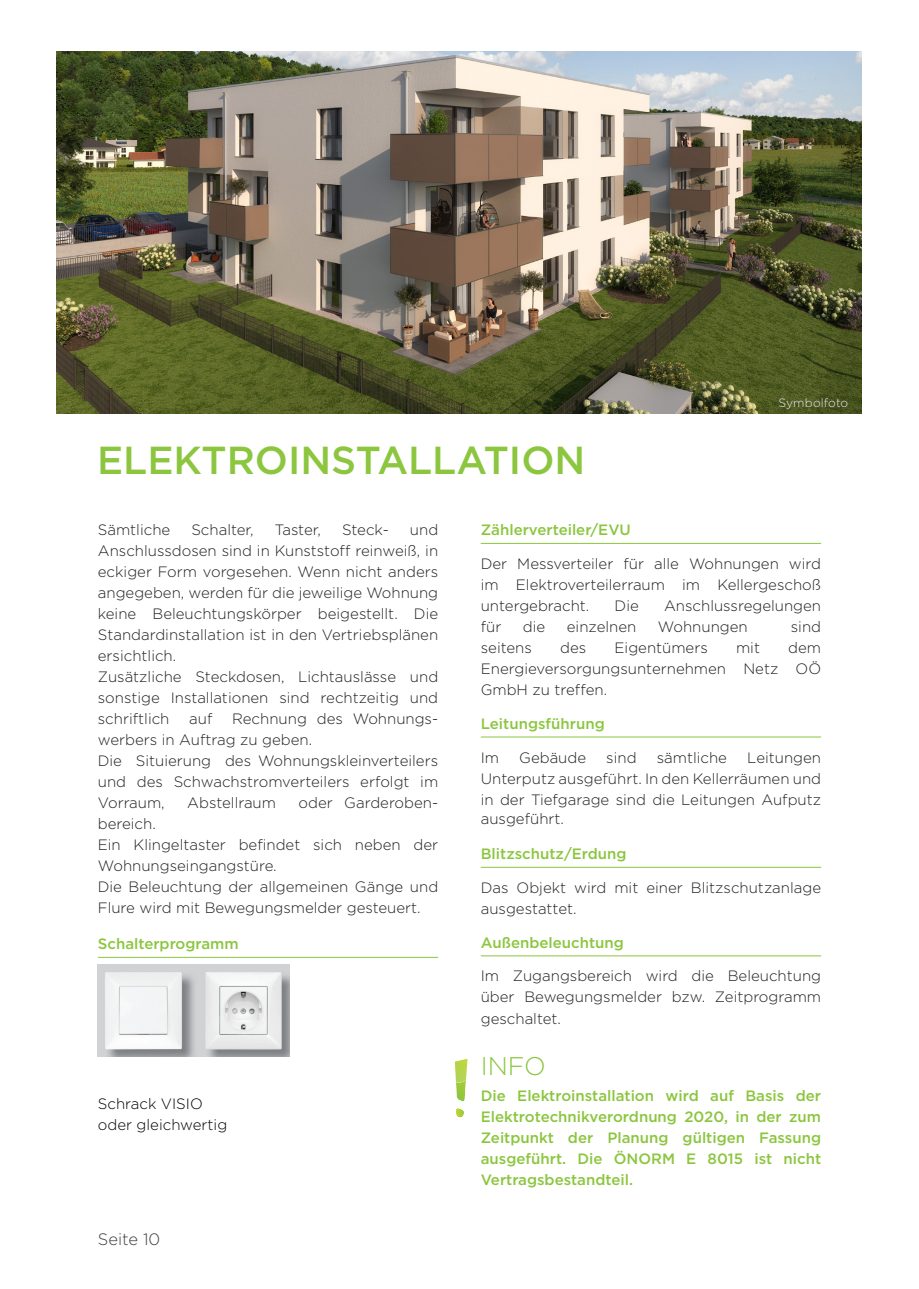
<style>
.page{position:relative;width:919px;height:1289px;background:#fff}
.page>*{position:absolute;margin:0;border:0;box-sizing:border-box;transform-origin:0 0}
.t1{font:500 39px "Gotham";color:#8bc63e}
.t2{font:300 25.5px "Gotham";color:#8bc63e}
.t3{font:300 16.5px "Gotham";color:#3e3e3f}
.t4{font:300 15px/21px "Gotham";color:#231f20}
.t5{font:500 15px/21px "Gotham";color:#8bc63e;text-align:justify}
.t6{font:300 15px/21px "Gotham";color:#000}
.t7{font:300 12px "Gotham";letter-spacing:.005em;color:#ececee}
</style>
<div class="page">
<hr style="left:98px;top:957px;width:340px;height:1px;background:#8bc63e">
<hr style="left:480px;top:543px;width:341px;height:1px;background:#8bc63e">
<hr style="left:480px;top:736px;width:341px;height:1px;background:#8bc63e">
<hr style="left:480px;top:867px;width:341px;height:1px;background:#8bc63e">
<hr style="left:480px;top:955px;width:341px;height:1px;background:#8bc63e">
<img style="left:98px;top:964px;width:191px;height:92px">
<svg style="left:456px;top:1082px;width:10px;height:19px"></svg>
<img style="left:455px;top:1059px;width:12px;height:23px">
<svg style="left:456px;top:1108px;width:8px;height:9px"></svg>
<img style="left:56px;top:51px;width:805px;height:362px">
<h1 class="t1" style="left:97px;top:440px;width:489px">ELEKTROINSTALLATION</h1>
<p class="t7" style="left:778px;top:397px;width:71px">Symbolfoto</p>
<p class="t4" style="left:98px;top:520px;width:342px;text-indent:312px">und Anschlussdosen sind in Kunststoff reinweiß, in eckiger Form vorgesehen. Wenn nicht anders angegeben, werden für die jeweilige Wohnung keine Beleuchtungskörper beigestellt. Die Standardinstallation ist in den Vertriebsplänen ersichtlich.<br>Zusätzliche Steckdosen, Lichtauslässe und sonstige Installationen sind rechtzeitig und schriftlich</p>
<p class="t4" style="left:98px;top:520px;width:74px">Sämtliche</p>
<p class="t4" style="left:191px;top:520px;width:64px">Schalter,</p>
<p class="t4" style="left:275px;top:520px;width:48px">Taster,</p>
<p class="t4" style="left:342px;top:520px;width:48px">Steck-</p>
<p class="t4" style="left:189px;top:709px;width:25px">auf</p>
<p class="t4" style="left:98px;top:709px;width:342px;text-indent:134px">Rechnung des Wohnungs&shy;werbers in Auftrag zu geben.<br>Die Situierung des Wohnungskleinverteilers und des Schwachstromverteilers erfolgt im<br>Vorraum,</p>
<p class="t4" style="left:187px;top:793px;width:90px">Abstellraum</p>
<p class="t4" style="left:298px;top:793px;width:141px">oder Garderoben-</p>
<p class="t4" style="left:98px;top:814px;width:342px">bereich.<br>Ein Klingeltaster befindet sich neben der<br>Wohnungseingangstüre.<br>Die Beleuchtung der allgemeinen Gänge und<br>Flure wird mit Bewegungsmelder gesteuert.</p>
<p class="t5" style="left:98px;top:933px;width:142px">Schalterprogramm</p>
<p class="t6" style="left:98px;top:1093px;width:131px">Schrack VISIO oder gleichwertig</p>
<p class="t3" style="left:98px;top:1230px;width:64px">Seite 10</p>
<p class="t5" style="left:480px;top:519px;width:152px">Zählerverteiler/EVU</p>
<p class="t4" style="left:480px;top:553px;width:342px;text-align:justify">Der Messverteiler für alle Wohnungen wird im Elektroverteilerraum im Kellergeschoß untergebracht.</p>
<p class="t4" style="left:614px;top:595px;width:26px">Die</p>
<p class="t4" style="left:664px;top:595px;width:158px">Anschlussregelungen</p>
<p class="t4" style="left:480px;top:616px;width:22px">für</p>
<p class="t4" style="left:523px;top:616px;width:24px">die</p>
<p class="t4" style="left:567px;top:616px;width:71px">einzelnen</p>
<p class="t4" style="left:657px;top:616px;width:91px">Wohnungen</p>
<p class="t4" style="left:790px;top:616px;width:32px">sind</p>
<p class="t4" style="left:480px;top:637px;width:53px">seitens</p>
<p class="t4" style="left:560px;top:637px;width:28px">des</p>
<p class="t4" style="left:614px;top:637px;width:95px">Eigentümers</p>
<p class="t4" style="left:736px;top:637px;width:25px">mit</p>
<p class="t4" style="left:480px;top:637px;width:342px;text-align:justify;text-indent:307px">dem Energieversorgungsunternehmen Netz OÖ GmbH zu treffen.</p>
<p class="t5" style="left:480px;top:713px;width:125px">Leitungsführung</p>
<p class="t4" style="left:480px;top:747px;width:20px">Im</p>
<p class="t4" style="left:519px;top:747px;width:68px">Gebäude</p>
<p class="t4" style="left:606px;top:747px;width:32px">sind</p>
<p class="t4" style="left:656px;top:747px;width:72px">sämtliche</p>
<p class="t4" style="left:480px;top:747px;width:342px;text-align:justify;text-indent:266px">Leitungen Unterputz ausgeführt. In den Kellerräumen und in der Tiefgarage sind die Leitungen Aufputz</p>
<p class="t4" style="left:480px;top:808px;width:85px">ausgeführt.</p>
<p class="t5" style="left:480px;top:843px;width:147px">Blitzschutz/Erdung</p>
<p class="t4" style="left:480px;top:877px;width:342px">Das Objekt wird mit einer Blitzschutzanlage ausgestattet.</p>
<p class="t5" style="left:480px;top:932px;width:145px">Außenbeleuchtung</p>
<p class="t4" style="left:480px;top:966px;width:342px;text-align:justify">Im Zugangsbereich wird die Beleuchtung über Bewegungsmelder bzw. Zeitprogramm geschaltet.</p>
<h2 class="t2" style="left:480px;top:1053px;width:67px">INFO</h2>
<p class="t5" style="left:480px;top:1084px;width:342px">Die Elektroinstallation wird auf Basis der Elektrotechnikverordnung 2020, in der zum Zeitpunkt der Planung gültigen Fassung ausgeführt. Die ÖNORM E 8015 ist nicht Vertragsbestandteil.</p>
</div>
